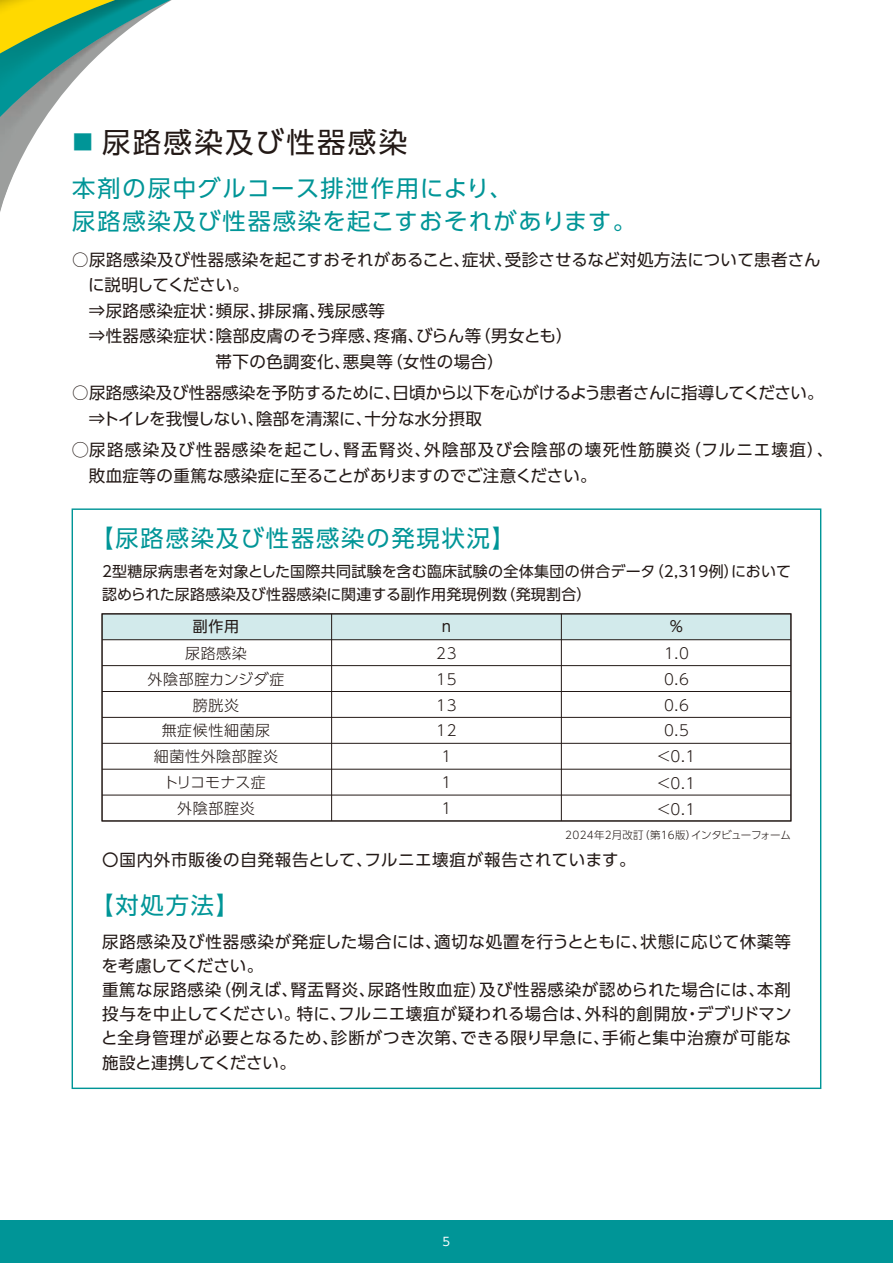
<style>
.page{position:relative;width:893px;height:1263px;background:#fff}
.page>*{position:absolute;margin:0;border:0;box-sizing:border-box;transform-origin:0 0}
.t1{font:28.5px "UD Shin Go Pro";letter-spacing:.08em;color:#231916}
.t2{font:23.25px/33px "UD Shin Go Pro";letter-spacing:.08em;color:#009597}
.t3{font:16.5px/24px "UD Shin Go Pro";letter-spacing:.025em;color:#231916}
.t4{font:16.5px/25.5px "UD Shin Go Pro";letter-spacing:.05em;color:#231916}
.t5{font:16.5px/25.5px "UD Shin Go Pro";letter-spacing:-.005em;color:#231916}
.t6{font:16.5px "UD Shin Go Pro";letter-spacing:-.035em;color:#231916}
.t7{font:15px/22.8px "UD Shin Go Pro";letter-spacing:.015em;color:#231916}
.t8{font:300 15px/25.8px "UD Shin Go Pro";letter-spacing:.04em;color:#231916;text-align:center}
.t9{font:11.7px "UD Shin Go NT Pro";color:#fff}
.t10{font:300 10.5px "UD Shin Go Pro";letter-spacing:.01em;color:#231916}
.s1{font-family:"Koz Go Pr 6 N";font-size:21.3px;color:#009597}
</style>
<div class="page">
<div style="left:0;top:1220px;width:893px;height:43px;background:#009597"></div>
<svg style="left:0;top:0;width:172px;height:212px"></svg>
<img style="left:0;top:0;width:40px;height:16px">
<div style="left:102px;top:614px;width:689px;height:26px;background:#d2eaeb"></div>
<hr style="left:102px;top:795px;width:689px;height:1px;background:#231916">
<hr style="left:102px;top:769px;width:689px;height:1px;background:#231916">
<hr style="left:102px;top:743px;width:689px;height:1px;background:#231916">
<hr style="left:102px;top:717px;width:689px;height:1px;background:#231916">
<hr style="left:102px;top:691px;width:689px;height:1px;background:#231916">
<hr style="left:102px;top:665px;width:689px;height:1px;background:#231916">
<hr style="left:102px;top:639px;width:689px;height:1px;background:#231916">
<hr style="left:561px;top:614px;width:1px;height:207px;background:#231916">
<hr style="left:331px;top:614px;width:1px;height:207px;background:#231916">
<div style="left:102px;top:613px;width:689px;height:208px;border:1px solid #231916"></div>
<h1 class="t1" style="left:72px;top:119px;width:336px"><span class="s1">■</span> 尿路感染及び性器感染</h1>
<h2 class="t2" style="left:72px;top:171px;width:565px">本剤の尿中グルコース排泄作用により、<br>尿路感染及び性器感染を起こすおそれがあります。</h2>
<p class="t3" style="left:72px;top:247px;width:750px">○尿路感染及び性器感染を起こすおそれがあること、症状、受診させるなど対処方法について患者さん</p>
<p class="t6" style="left:88px;top:272px;width:162px">に説明してください。</p>
<p class="t3" style="left:89px;top:298px;width:315px">⇒尿路感染症状：頻尿、排尿痛、残尿感等　</p>
<p class="t3" style="left:89px;top:323px;width:485px">⇒性器感染症状：陰部皮膚のそう痒感、疼痛、びらん等（男女とも）</p>
<p class="t3" style="left:216px;top:349px;width:290px">帯下の色調変化、悪臭等（女性の場合）</p>
<p class="t5" style="left:89px;top:380px;width:736px;text-indent:-16px">○尿路感染及び性器感染を予防するために、日頃から以下を心がけるよう患者さんに指導してください。⇒トイレを我慢しない、陰部を清潔に、十分な水分摂取</p>
<p class="t4" style="left:89px;top:437px;width:746px;text-indent:-16px">◯尿路感染及び性器感染を起こし、腎盂腎炎、外陰部及び会陰部の壊死性筋膜炎（フルニエ壊疽）、敗血症等の重篤な感染症に至ることがありますのでご注意ください。</p>
<h2 class="t2" style="left:90px;top:521px;width:426px">【尿路感染及び性器感染の発現状況】</h2>
<p class="t7" style="left:102px;top:560px;width:691px">2型糖尿病患者を対象とした国際共同試験を含む臨床試験の全体集団の併合データ（2,319例）において認められた尿路感染及び性器感染に関連する副作用発現例数（発現割合）</p>
<p class="t7" style="left:193px;top:615px;width:48px">副作用</p>
<p class="t8" style="left:148px;top:640px;width:138px">尿路感染<br>外陰部腟カンジダ症膀胱炎<br>無症候性細菌尿<br>細菌性外陰部腟炎トリコモナス症<br>外陰部腟炎</p>
<p class="t7" style="left:670px;top:615px;width:15px">%</p>
<p class="t8" style="left:656px;top:640px;width:41px">1.0<br>0.6<br>0.6<br>0.5＜0.1＜0.1＜0.1</p>
<p class="t10" style="left:565px;top:826px;width:227px">2024年2月改訂（第16版）インタビューフォーム</p>
<p class="t3" style="left:102px;top:847px;width:535px">〇国内外市販後の自発報告として、フルニエ壊疽が報告されています。</p>
<p class="t7" style="left:442px;top:614px;width:11px">n</p>
<p class="t8" style="left:436px;top:640px;width:22px">23<br>15<br>13<br>12<br>1<br>1<br>1</p>
<h2 class="t2" style="left:90px;top:887px;width:150px">【対処方法】</h2>
<p class="t3" style="left:101px;top:930px;width:692px">尿路感染及び性器感染が発症した場合には、適切な処置を行うとともに、状態に応じて休薬等を考慮してください。<br>重篤な尿路感染（例えば、腎盂腎炎、尿路性敗血症）及び性器感染が認められた場合には、本剤投与を中止してください。特に、フルニエ壊疽が疑われる場合は、外科的創開放・デブリドマンと全身管理が必要となるため、診断がつき次第、できる限り早急に、手術と集中治療が可能な施設と連携してください。</p>
<p class="t9" style="left:443px;top:1232px;width:9px">5</p>
</div>
